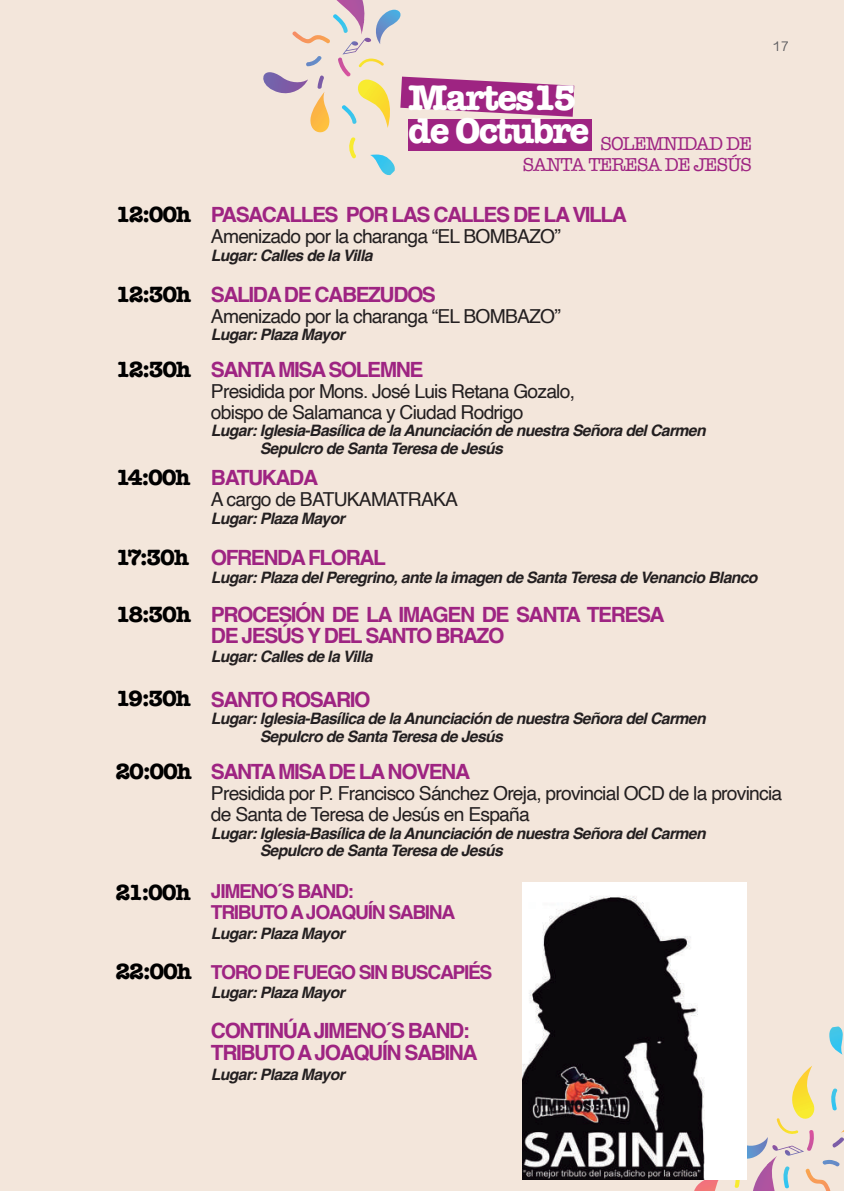
<style>
.page{position:relative;width:844px;height:1191px;background:#fff}
.page>*{position:absolute;margin:0;border:0;box-sizing:border-box;transform-origin:0 0}
.t1{font:700 36.75px "American Typewriter";letter-spacing:-.05em;color:#fff}
.t2{font:700 22.75px "American Typewriter";letter-spacing:-.05em;color:#000}
.t3{font:700 21px/21px "Helvetica";letter-spacing:-.07em;color:#9e2482}
.t4{font:19.25px/21px "Helvetica";letter-spacing:-.04em;color:#231f20}
.t5{font:700 19.25px/21px "Helvetica";letter-spacing:-.07em;color:#9e2482}
.t6{font:19.25px/21px "American Typewriter";letter-spacing:-.05em;color:#9e2482;text-align:right}
.t7{font:italic 700 15.75px/17.5px "Helvetica";letter-spacing:-.04em;color:#231f20}
.t8{font:14px "Grantha Sangam MN";color:#5c5c5f}
</style>
<div class="page">
<div style="left:0;top:0;width:843px;height:1191px;background:#f3e6db"></div>
<svg style="left:829px;top:1026px;width:13px;height:28px"></svg>
<svg style="left:689px;top:1179px;width:36px;height:12px"></svg>
<svg style="left:732px;top:1060px;width:112px;height:131px"></svg>
<svg style="left:263px;top:0;width:311px;height:176px"></svg>
<div style="left:408px;top:119px;width:183px;height:31px;background:#9e2482"></div>
<img style="left:522px;top:882px;width:224px;height:297px">
<h2 class="t2" style="left:115px;top:195px;width:77px">12:00h</h2>
<h2 class="t2" style="left:115px;top:274px;width:77px">12:30h</h2>
<h2 class="t2" style="left:115px;top:350px;width:77px">12:30h</h2>
<h2 class="t2" style="left:115px;top:457px;width:76px">14:00h</h2>
<h2 class="t2" style="left:115px;top:538px;width:75px">17:30h</h2>
<h2 class="t2" style="left:115px;top:594px;width:77px">18:30h</h2>
<h2 class="t2" style="left:115px;top:679px;width:77px">19:30h</h2>
<h2 class="t2" style="left:115px;top:752px;width:78px">20:00h</h2>
<h2 class="t2" style="left:115px;top:872px;width:77px">21:00h</h2>
<h2 class="t2" style="left:115px;top:951px;width:78px">22:00h</h2>
<h1 class="t1" style="left:408px;top:66px;width:171px">Martes15</h1>
<p class="t6" style="left:408px;top:132px;width:345px"><sup>de</sup> <sup>Octubre</sup> SOLEMNIDAD DE<br>SANTA TERESA DE JESÚS</p>
<h3 class="t3" style="left:211px;top:207px;width:417px">PASACALLES POR LAS CALLES DE LA VILLA</h3>
<p class="t4" style="left:211px;top:227px;width:351px">Amenizado por la charanga “EL BOMBAZO”</p>
<p class="t7" style="left:211px;top:248px;width:163px">Lugar: Calles de la Villa</p>
<h3 class="t3" style="left:211px;top:286px;width:226px">SALIDA DE CABEZUDOS</h3>
<p class="t4" style="left:211px;top:306px;width:351px">Amenizado por la charanga “EL BOMBAZO”</p>
<p class="t7" style="left:211px;top:328px;width:135px">Lugar: Plaza Mayor</p>
<h3 class="t3" style="left:211px;top:361px;width:214px">SANTA MISA SOLEMNE</h3>
<p class="t4" style="left:211px;top:381px;width:365px">Presidida por Mons. José Luis Retana Gozalo, obispo de Salamanca y Ciudad Rodrigo</p>
<p class="t7" style="left:260px;top:423px;width:447px;text-indent:-49px">Lugar: Iglesia-Basílica de la Anunciación de nuestra Señora del Carmen<br>Sepulcro de Santa Teresa de Jesús</p>
<h3 class="t3" style="left:211px;top:469px;width:109px">BATUKADA</h3>
<p class="t4" style="left:211px;top:489px;width:248px">A cargo de BATUKAMATRAKA</p>
<p class="t7" style="left:211px;top:511px;width:135px">Lugar: Plaza Mayor</p>
<h3 class="t3" style="left:211px;top:549px;width:176px">OFRENDA FLORAL</h3>
<p class="t7" style="left:211px;top:570px;width:548px">Lugar: Plaza del Peregrino, ante la imagen de Santa Teresa de Venancio Blanco</p>
<h3 class="t3" style="left:211px;top:606px;width:455px">PROCESIÓN DE LA IMAGEN DE SANTA TERESA<br>DE JESÚS Y DEL SANTO BRAZO</h3>
<p class="t7" style="left:211px;top:649px;width:163px">Lugar: Calles de la Villa</p>
<p class="t8" style="left:772px;top:38px;width:18px">17</p>
<h3 class="t3" style="left:211px;top:691px;width:161px">SANTO ROSARIO</h3>
<p class="t7" style="left:260px;top:711px;width:447px;text-indent:-49px">Lugar: Iglesia-Basílica de la Anunciación de nuestra Señora del Carmen<br>Sepulcro de Santa Teresa de Jesús</p>
<h3 class="t3" style="left:211px;top:764px;width:260px">SANTA MISA DE LA NOVENA</h3>
<p class="t4" style="left:211px;top:783px;width:572px">Presidida por P. Francisco Sánchez Oreja, provincial OCD de la provincia de Santa de Teresa de Jesús en España</p>
<p class="t7" style="left:260px;top:826px;width:447px;text-indent:-49px">Lugar: Iglesia-Basílica de la Anunciación de nuestra Señora del Carmen<br>Sepulcro de Santa Teresa de Jesús</p>
<p class="t5" style="left:211px;top:883px;width:246px">JIMENO´S BAND:<br>TRIBUTO A JOAQUÍN SABINA</p>
<p class="t7" style="left:211px;top:926px;width:135px">Lugar: Plaza Mayor</p>
<p class="t5" style="left:211px;top:964px;width:283px">TORO DE FUEGO SIN BUSCAPIÉS</p>
<p class="t7" style="left:211px;top:985px;width:135px">Lugar: Plaza Mayor</p>
<h3 class="t3" style="left:211px;top:1021px;width:268px;line-height:22.8px">CONTINÚA JIMENO´S BAND:<br>TRIBUTO A JOAQUÍN SABINA</h3>
<p class="t7" style="left:211px;top:1067px;width:135px">Lugar: Plaza Mayor</p>
</div>
